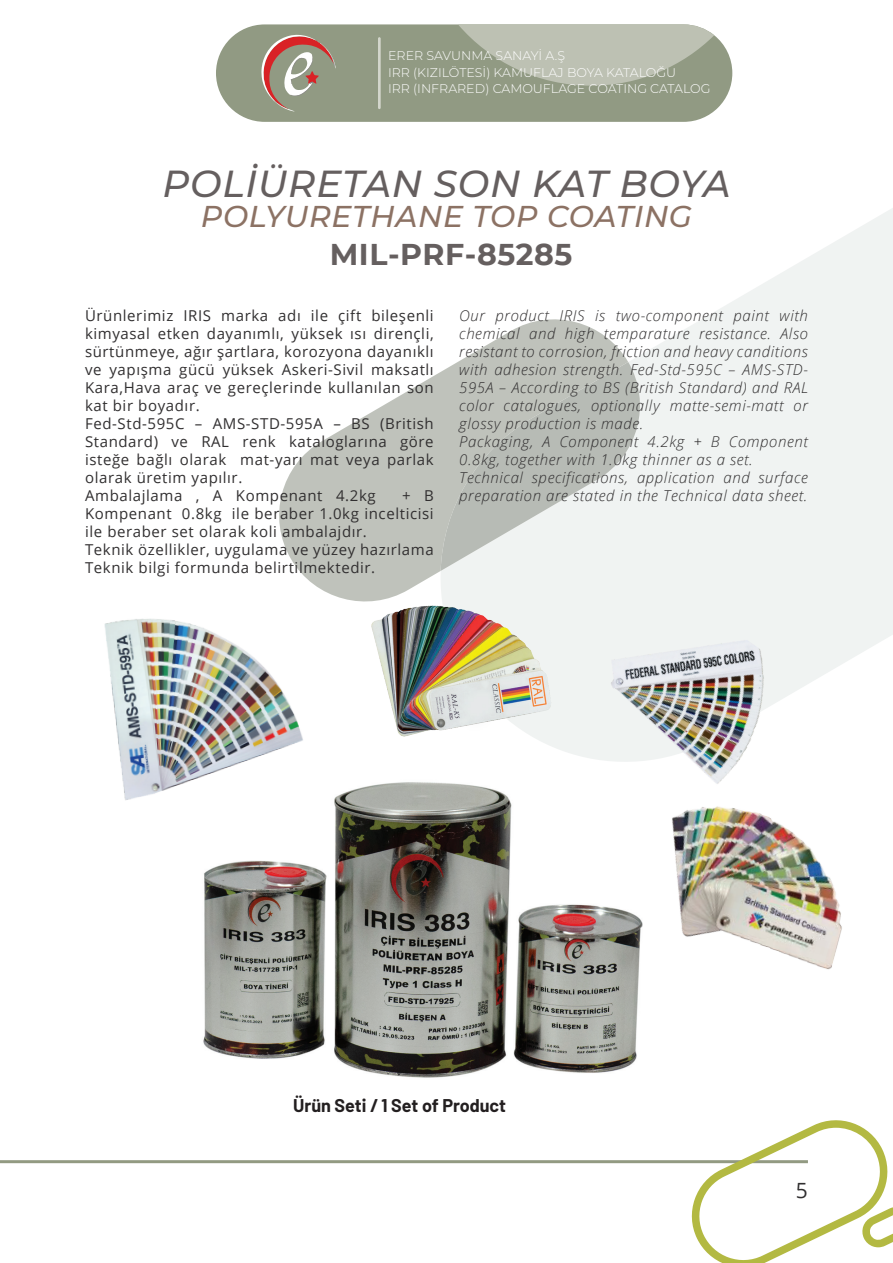
<style>
.page{position:relative;width:893px;height:1263px;background:#fff}
.page>*{position:absolute;margin:0;border:0;box-sizing:border-box;transform-origin:0 0}
.t1{font:italic 500 37.5px "Montserrat";letter-spacing:.02em;color:#655f5f}
.t2{font:italic 500 30px "Montserrat";letter-spacing:.02em;color:#8c7264}
.t3{font:700 30px "Montserrat";letter-spacing:.02em;color:#655f5f}
.t4{font:21px "Open Sans";color:#312f30}
.t5{font:700 18px "Barlow";color:#231f20}
.t6{font:15px/18px "Open Sans";letter-spacing:.04em;color:#312f30}
.t7{font:italic 300 15px/18px "Open Sans";letter-spacing:.04em;color:#312f30}
.t8{font:300 12.6px/16.8px "Montserrat";color:#fff}
</style>
<div class="page">
<hr style="left:0;top:1160px;width:808px;height:3px;background:#929a82">
<svg style="left:690px;top:1120px;width:203px;height:143px"></svg>
<svg style="left:216px;top:24px;width:198px;height:98px;background:#9aa38e"></svg>
<hr style="left:378px;top:37px;width:3px;height:72px;background:#d3d6cc">
<svg style="left:261px;top:35px;width:75px;height:76px;background:#a79383"></svg>
<img style="left:203px;top:782px;width:435px;height:296px">
<svg style="left:414px;top:24px;width:479px;height:764px"></svg>
<svg style="left:279px;top:307px;width:349px;height:274px;fill:#bfc2bb"></svg>
<svg style="left:441px;top:362px;width:211px;height:207px"></svg>
<img style="left:104px;top:618px;width:230px;height:199px">
<img style="left:309px;top:569px;width:229px;height:187px">
<img style="left:538px;top:564px;width:316px;height:295px">
<img style="left:632px;top:784px;width:254px;height:212px">
<p class="t8" style="left:388px;top:46px;width:324px">ERER SAVUNMA SANAYİ A.Ş<br>IRR (KIZILÖTESİ) KAMUFLAJ BOYA KATALOĞU<br>IRR (INFRARED) CAMOUFLAGE COATING CATALOG</p>
<h1 class="t1" style="left:162px;top:157px;width:570px">POLİÜRETAN SON KAT BOYA</h1>
<h2 class="t2" style="left:201px;top:195px;width:493px">POLYURETHANE TOP COATING</h2>
<h2 class="t3" style="left:330px;top:233px;width:244px">MIL-PRF-85285</h2>
<p class="t6" style="left:85px;top:306px;width:350px">Ürünlerimiz IRIS marka adı ile çift bileşenli kimyasal etken dayanımlı, yüksek ısı dirençli, sürtünmeye, ağır şartlara, korozyona dayanıklı ve yapışma gücü yüksek Askeri-Sivil maksatlı Kara,Hava araç ve gereçlerinde kullanılan son kat bir boyadır.<br>Fed-Std-595C – AMS-STD-595A – BS (British Standard) ve RAL renk kataloglarına göre isteğe bağlı olarak mat-yarı mat veya parlak olarak üretim yapılır.<br>Ambalajlama , A Kompenant 4.2kg</p>
<p class="t6" style="left:85px;top:486px;width:350px;text-indent:317px">+ B Kompenant 0.8kg ile beraber 1.0kg incelticisi ile beraber set olarak koli ambalajdır.<br>Teknik özellikler, uygulama ve yüzey hazırlama Teknik bilgi formunda belirtilmektedir.</p>
<p class="t7" style="left:459px;top:306px;width:350px">Our product IRIS is two-component paint with chemical and high temparature resistance. Also resistant to corrosion, friction and heavy canditions with adhesion strength. Fed-Std-595C – AMS-STD-595A – According to BS (British Standard) and RAL color catalogues, optionally matte-semi-matt or glossy production is made.<br>Packaging, A Component 4.2kg + B Component 0.8kg, together with 1.0kg thinner as a set.<br>Technical specifications, application and surface preparation are stated in the Technical data sheet.</p>
<p class="t5" style="left:293px;top:1094px;width:215px">Ürün Seti / 1 Set of Product</p>
<h3 class="t4" style="left:796px;top:1176px;width:14px">5</h3>
</div>
